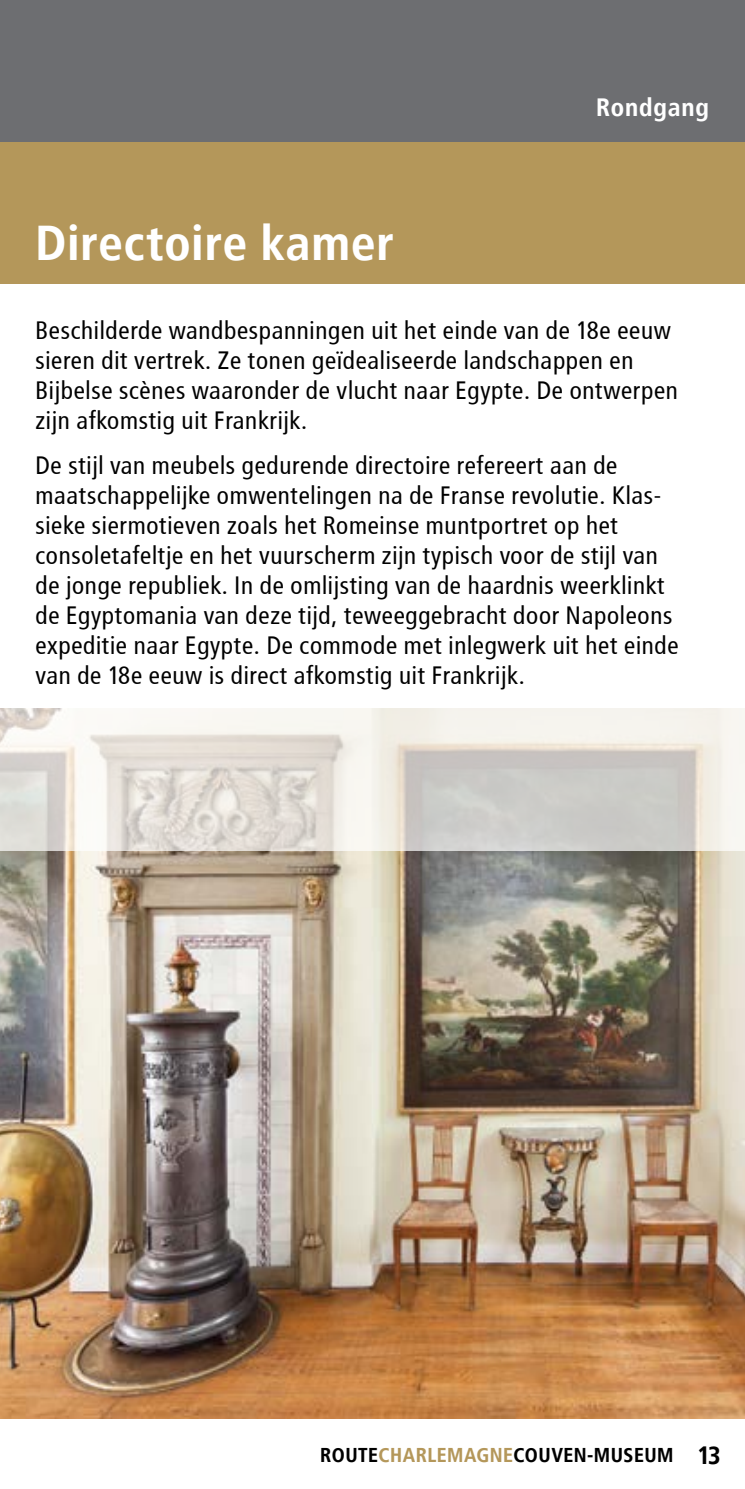
<style>
.page{position:relative;width:745px;height:1489px;background:#fff}
.page>*{position:absolute;margin:0;border:0;box-sizing:border-box;transform-origin:0 0}
.t1{font:700 48.75px "Transit";color:#fff}
.t2{font:25px/30px "Transit";letter-spacing:-.01em;color:#000}
.t3{font:700 25px "Transit";letter-spacing:.01em;color:#fff}
.t4{font:700 20px "Transit";color:#000}
.s1{color:#b4975a}
.s2{font-size:25px}
</style>
<div class="page">
<div style="left:0;top:0;width:744px;height:142px;background:#6d6e71"></div>
<div style="left:0;top:142px;width:744px;height:141px;background:#b4975a"></div>
<img style="left:0;top:850px;width:744px;height:567px">
<svg style="left:0;top:708px;width:744px;height:142px"></svg>
<h1 class="t1" style="left:35px;top:211px;width:360px">Directoire kamer</h1>
<p class="t3" style="left:596px;top:92px;width:115px">Rondgang</p>
<p class="t2" style="left:35px;top:317px;width:644px">Beschilderde wandbespanningen uit het einde van de 18e eeuw sieren dit vertrek. Ze tonen geïdealiseerde landschappen en Bijbelse scènes waaronder de vlucht naar Egypte. De ontwerpen zijn afkomstig uit Frankrijk.</p>
<p class="t2" style="left:35px;top:452px;width:645px">De stijl van meubels gedurende directoire refereert aan de maatschappelijke omwentelingen na de Franse revolutie. Klas&shy;sieke siermotieven zoals het Romeinse muntportret op het consoletafeltje en het vuurscherm zijn typisch voor de stijl van de jonge republiek. In de omlijsting van de haardnis weerklinkt de Egyptomania van deze tijd, teweeggebracht door Napoleons expeditie naar Egypte. De commode met inlegwerk uit het einde van de 18e eeuw is direct afkomstig uit Frankrijk.</p>
<p class="t4" style="left:320px;top:1441px;width:402px">ROUTE<span class="s1">CHARLEMAGNE</span>COUVEN-MUSEUM <span class="s2">13</span></p>
</div>
